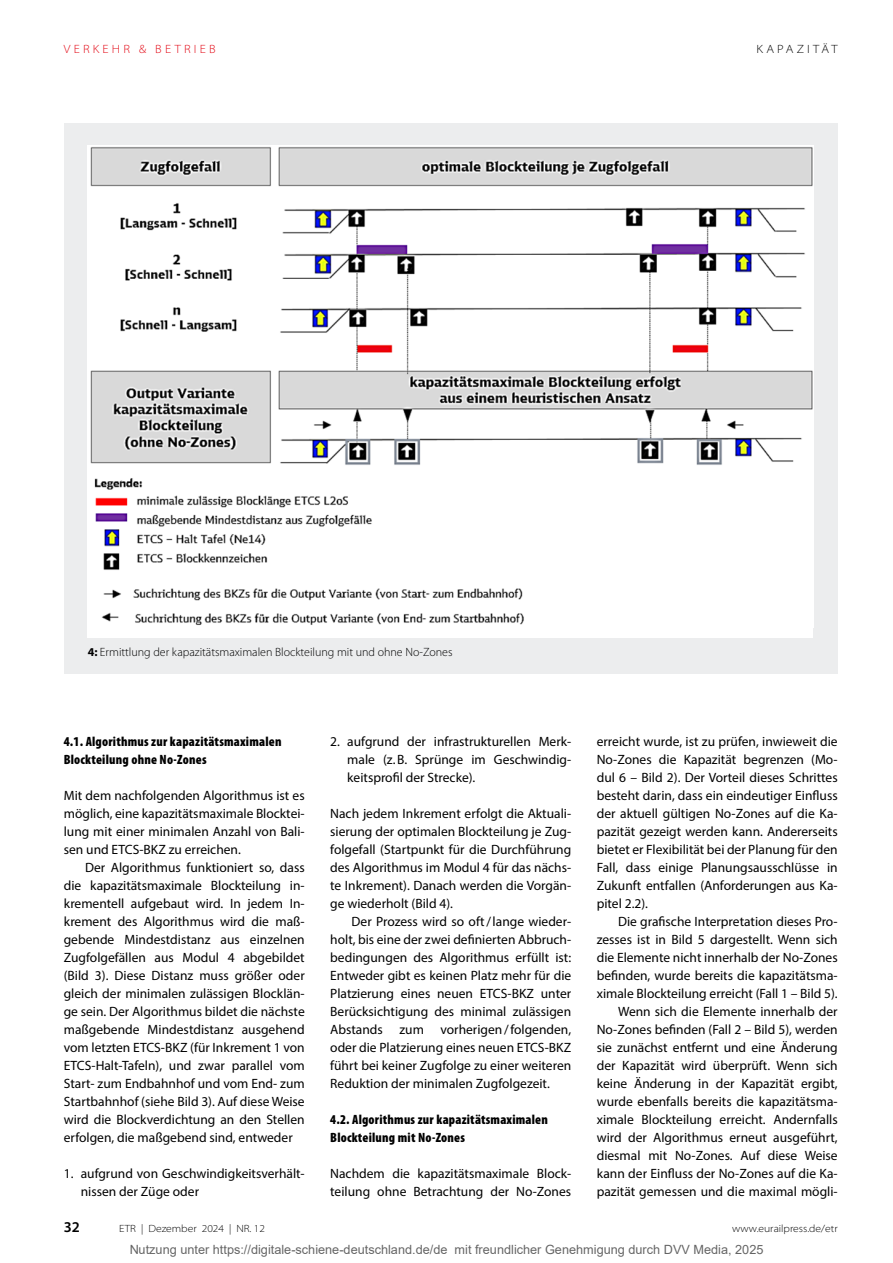
<style>
.page{position:relative;width:893px;height:1263px;background:#fff}
.page>*{position:absolute;margin:0;border:0;box-sizing:border-box;transform-origin:0 0}
.t1{font:600 15px "Myriad Pro";color:#000}
.t2{font:13.5px/18px "Myriad Pro";color:#000;text-align:justify}
.t3{font:900 condensed 13.5px/18px "Myriad Pro";letter-spacing:.015em;color:#000}
.t4{font:12.75px "Arial";color:rgb(0 0 0/.61)}
.t5{font:300 12px "Myriad Pro";color:#000}
.t6{font:300 semi-expanded 12px "Myriad Pro";letter-spacing:.27em;color:#e30613}
.t7{font:300 semi-expanded 12px "Myriad Pro";letter-spacing:.27em;color:#000}
.t8{font:300 semi-expanded 10.5px "Myriad Pro";color:#000}
.s1{font-weight:700}
</style>
<div class="page">
<div style="left:64px;top:123px;width:774px;height:551px;background:#ecedee"></div>
<div style="left:88px;top:145px;width:725px;height:493px;background:#fff"></div>
<img style="left:90px;top:147px;width:723px;height:478px">
<p class="t6" style="left:64px;top:42px;width:153px">VERKEHR &amp; BETRIEB</p>
<p class="t7" style="left:756px;top:42px;width:83px">KAPAZITÄT</p>
<p class="t5" style="left:88px;top:645px;width:366px"><span class="s1">4:</span> Ermittlung der kapazitätsmaximalen Blockteilung mit und ohne No-Zones</p>
<p class="t3" style="left:64px;top:732px;width:219px">4.1. Algorithmus zur kapazitätsmaximalen<br>Blockteilung ohne No-Zones</p>
<p class="t2" style="left:64px;top:786px;width:242px">Mit dem nachfolgenden Algorithmus ist es möglich, eine kapazitätsmaximale Blocktei&shy;lung mit einer minimalen Anzahl von Bali&shy;sen und ETCS-BKZ zu erreichen.</p>
<p class="t2" style="left:64px;top:858px;width:242px;text-indent:21px">Der Algorithmus funktioniert so, dass die kapazitätsmaximale Blockteilung in&shy;krementell aufgebaut wird. In jedem In&shy;krement des Algorithmus wird die maß&shy;gebende Mindestdistanz aus einzelnen Zugfolgefällen aus Modul 4 abgebildet (Bild 3). Diese Distanz muss größer oder gleich der minimalen zulässigen Blocklän&shy;ge sein. Der Algorithmus bildet die nächste maßgebende Mindestdistanz ausgehend vom letzten ETCS-BKZ (für Inkrement 1 von ETCS-Halt-Tafeln), und zwar parallel vom Start- zum Endbahnhof und vom End- zum Startbahnhof (siehe Bild 3). Auf diese Weise wird die Blockverdichtung an den Stellen erfolgen, die maßgebend sind, entweder</p>
<p class="t2" style="left:81px;top:1164px;width:225px;text-indent:-17px">1. aufgrund von Geschwindigkeitsverhält&shy;nissen der Züge oder</p>
<p class="t2" style="left:347px;top:732px;width:225px;text-indent:-17px">2. aufgrund der infrastrukturellen Merk&shy;male (z.B. Sprünge im Geschwindig&shy;keitsprofil der Strecke).</p>
<p class="t2" style="left:330px;top:804px;width:242px">Nach jedem Inkrement erfolgt die Aktuali&shy;sierung der optimalen Blockteilung je Zug&shy;folgefall (Startpunkt für die Durchführung des Algorithmus im Modul 4 für das nächs&shy;te Inkrement). Danach werden die Vorgän&shy;ge wiederholt (Bild 4).</p>
<p class="t2" style="left:330px;top:912px;width:242px;text-indent:21px">Der Prozess wird so oft/lange wieder&shy;holt, bis eine der zwei definierten Abbruch&shy;bedingungen des Algorithmus erfüllt ist:<br>Entweder gibt es keinen Platz mehr für die Platzierung eines neuen ETCS-BKZ unter Berücksichtigung des minimal zulässigen Abstands zum vorherigen/folgenden, oder die Platzierung eines neuen ETCS-BKZ führt bei keiner Zugfolge zu einer weiteren Reduktion der minimalen Zugfolgezeit.</p>
<p class="t3" style="left:330px;top:1110px;width:219px">4.2. Algorithmus zur kapazitätsmaximalen<br>Blockteilung mit No-Zones</p>
<p class="t2" style="left:330px;top:1164px;width:242px">Nachdem die kapazitätsmaximale Block&shy;teilung ohne Betrachtung der No-Zones</p>
<p class="t2" style="left:597px;top:732px;width:242px">erreicht wurde, ist zu prüfen, inwieweit die No-Zones die Kapazität begrenzen (Mo&shy;dul 6 – Bild 2). Der Vorteil dieses Schrittes besteht darin, dass ein eindeutiger Einfluss der aktuell gültigen No-Zones auf die Ka&shy;pazität gezeigt werden kann. Andererseits bietet er Flexibilität bei der Planung für den Fall, dass einige Planungsausschlüsse in Zukunft entfallen (Anforderungen aus Ka&shy;pitel 2.2).</p>
<p class="t2" style="left:597px;top:912px;width:242px;text-align:right">Die grafische Interpretation dieses Pro&shy;zesses ist in Bild 5 dargestellt. Wenn sich die Elemente nicht innerhalb der No-Zones befinden, wurde bereits die kapazitätsma&shy;ximale Blockteilung erreicht (Fall 1 – Bild 5).<br>Wenn sich die Elemente innerhalb der No-Zones befinden (Fall 2 – Bild 5), werden sie zunächst entfernt und eine Änderung der Kapazität wird überprüft. Wenn sich keine Änderung in der Kapazität ergibt, wurde ebenfalls bereits die kapazitätsma&shy;ximale Blockteilung erreicht. Andernfalls wird der Algorithmus erneut ausgeführt, diesmal mit No-Zones. Auf diese Weise kann der Einfluss der No-Zones auf die Ka&shy;pazität gemessen und die maximal mögli-</p>
<p class="t1" style="left:64px;top:1217px;width:18px">32</p>
<p class="t8" style="left:119px;top:1222px;width:147px">ETR | Dezember 2024 | NR. 12</p>
<p class="t8" style="left:732px;top:1222px;width:107px">www.eurailpress.de/etr</p>
<p class="t4" style="left:129px;top:1241px;width:635px">Nutzung unter https://digitale-schiene-deutschland.de/de mit freundlicher Genehmigung durch DVV Media, 2025</p>
</div>
